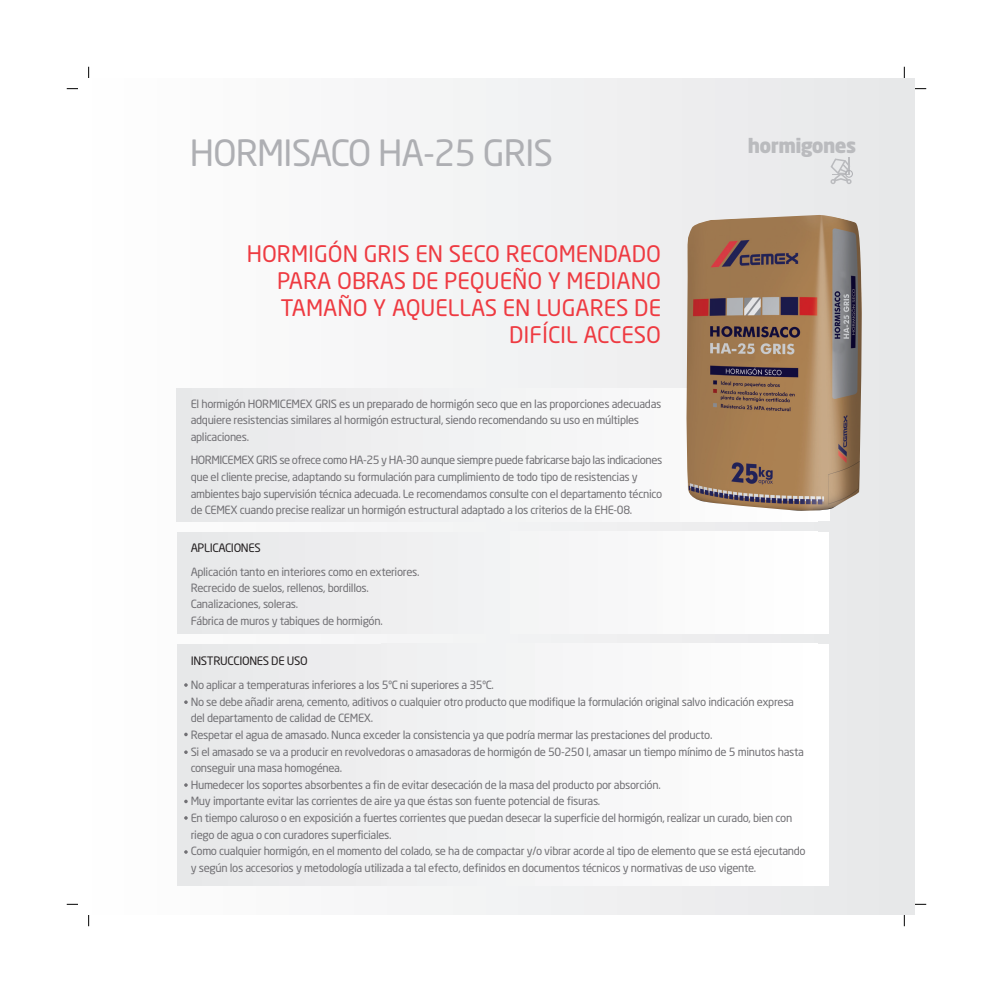
<style>
.page{position:relative;width:993px;height:993px;background:#fff}
.page>*{position:absolute;margin:0;border:0;box-sizing:border-box;transform-origin:0 0}
.t1{font:35.75px "Neo Sans Std";letter-spacing:-.03em;color:#aeafb3}
.t2{font:22.5px/27.2px "Neo Sans Std";color:#ee3a41;text-align:right}
.t3{font:900 19.5px "Neo Sans Std";letter-spacing:-.03em;color:#babbbe}
.t4{font:11.5px "Neo Sans Std";letter-spacing:-.03em;color:#231f20}
.t5{font:11.25px/16.6px "Neo Sans Std";letter-spacing:-.03em;color:#717074}
</style>
<div class="page">
<div style="left:78px;top:78px;width:836px;height:836px;background:linear-gradient(to right,#fefefe,#e7e8e9)"></div>
<div style="left:177px;top:531px;width:25px;height:102px;background:#e7e8e9"></div>
<div style="left:202px;top:531px;width:26px;height:102px;background:#e8e9ea"></div>
<div style="left:228px;top:531px;width:25px;height:102px;background:#e9eaeb"></div>
<div style="left:253px;top:531px;width:26px;height:102px;background:#eaebec"></div>
<div style="left:279px;top:531px;width:25px;height:102px;background:#ebebed"></div>
<div style="left:304px;top:531px;width:26px;height:102px;background:#ececee"></div>
<div style="left:330px;top:531px;width:26px;height:102px;background:#ededee"></div>
<div style="left:356px;top:531px;width:25px;height:102px;background:#eeeeef"></div>
<div style="left:381px;top:531px;width:26px;height:102px;background:#efeff0"></div>
<div style="left:407px;top:531px;width:25px;height:102px;background:#f0f0f1"></div>
<div style="left:432px;top:531px;width:26px;height:102px;background:#f0f1f2"></div>
<div style="left:458px;top:531px;width:26px;height:102px;background:#f1f2f3"></div>
<div style="left:484px;top:531px;width:25px;height:102px;background:#f2f3f4"></div>
<div style="left:509px;top:531px;width:154px;height:102px;background:#f6f6f7"></div>
<div style="left:663px;top:531px;width:153px;height:102px;background:#fcfcfc"></div>
<div style="left:816px;top:531px;width:6px;height:102px;background:#fff"></div>
<div style="left:822px;top:531px;width:6px;height:102px;background:#fff"></div>
<div style="left:177px;top:388px;width:639px;height:133px;background:#f0f1f2"></div>
<div style="left:816px;top:388px;width:6px;height:133px;background:#fff"></div>
<div style="left:822px;top:388px;width:6px;height:133px;background:#fff"></div>
<div style="left:177px;top:643px;width:25px;height:242px;background:#e7e8e9"></div>
<div style="left:202px;top:643px;width:26px;height:242px;background:#e8e9ea"></div>
<div style="left:228px;top:643px;width:25px;height:242px;background:#e9eaeb"></div>
<div style="left:253px;top:643px;width:26px;height:242px;background:#eaebec"></div>
<div style="left:279px;top:643px;width:25px;height:242px;background:#ebebed"></div>
<div style="left:304px;top:643px;width:26px;height:242px;background:#ececee"></div>
<div style="left:330px;top:643px;width:26px;height:242px;background:#ededee"></div>
<div style="left:356px;top:643px;width:25px;height:242px;background:#eeeeef"></div>
<div style="left:381px;top:643px;width:154px;height:242px;background:#f1f2f3"></div>
<div style="left:535px;top:643px;width:153px;height:242px;background:#f7f7f8"></div>
<div style="left:688px;top:643px;width:128px;height:242px;background:#fdfdfd"></div>
<div style="left:816px;top:643px;width:6px;height:242px;background:#fff"></div>
<div style="left:822px;top:643px;width:6px;height:242px;background:#fff"></div>
<svg style="left:184px;top:732px;width:4px;height:4px"></svg>
<svg style="left:184px;top:799px;width:4px;height:4px"></svg>
<img style="left:686px;top:215px;width:175px;height:295px">
<svg style="left:828px;top:157px;width:25px;height:27px"></svg>
<div style="left:845px;top:170px;width:7px;height:7px;border:1px solid #aeafb3;border-radius:50%"></div>
<h1 class="t1" style="left:190px;top:139px;width:364px">HORMISACO HA-25 GRIS</h1>
<h2 class="t2" style="left:247px;top:242px;width:415px">HORMIGÓN GRIS EN SECO RECOMENDADO<br>PARA OBRAS DE PEQUEÑO Y MEDIANO<br>TAMAÑO Y AQUELLAS EN LUGARES DE<br>DIFÍCIL ACCESO</h2>
<p class="t5" style="left:191px;top:397px;width:472px;line-height:16.2px">El hormigón HORMICEMEX GRIS es un preparado de hormigón seco que en las proporciones adecuadas adquiere resistencias similares al hormigón estructural, siendo recomendando su uso en múltiples aplicaciones.</p>
<p class="t5" style="left:191px;top:453px;width:473px">HORMICEMEX GRIS se ofrece como HA-25 y HA-30 aunque siempre puede fabricarse bajo las indicaciones que el cliente precise, adaptando su formulación para cumplimiento de todo tipo de resistencias y ambientes bajo supervisión técnica adecuada. Le recomendamos consulte con el departamento técnico de CEMEX cuando precise realizar un hormigón estructural adaptado a los criterios de la EHE-08.</p>
<p class="t4" style="left:191px;top:543px;width:72px">APLICACIONES</p>
<p class="t5" style="left:191px;top:564px;width:230px;line-height:16.2px">Aplicación tanto en interiores como en exteriores.<br>Recrecido de suelos, rellenos, bordillos.<br>Canalizaciones, soleras.<br>Fábrica de muros y tabiques de hormigón.</p>
<h3 class="t3" style="left:747px;top:137px;width:110px">hormigones</h3>
<p class="t4" style="left:191px;top:656px;width:118px">INSTRUCCIONES DE USO</p>
<p class="t5" style="left:191px;top:677px;width:616px">No aplicar a temperaturas inferiores a los 5ºC ni superiores a 35ºC.<br>No se debe añadir arena, cemento, aditivos o cualquier otro producto que modifique la formulación original salvo indicación expresa del departamento de calidad de CEMEX.<br>Respetar el agua de amasado. Nunca exceder la consistencia ya que podría mermar las prestaciones del producto.<br>Si el amasado se va a producir en revolvedoras o amasadoras de hormigón de 50-250 l, amasar un tiempo mínimo de 5 minutos hasta conseguir una masa homogénea.<br>Humedecer los soportes absorbentes a fin de evitar desecación de la masa del producto por absorción.<br>Muy importante evitar las corrientes de aire ya que éstas son fuente potencial de fisuras.<br>En tiempo caluroso o en exposición a fuertes corrientes que puedan desecar la superficie del hormigón, realizar un curado, bien con riego de agua o con curadores superficiales.<br>Como cualquier hormigón, en el momento del colado, se ha de compactar y/o vibrar acorde al tipo de elemento que se está ejecutando y según los accesorios y metodología utilizada a tal efecto, definidos en documentos técnicos y normativas de uso vigente.</p>
</div>
